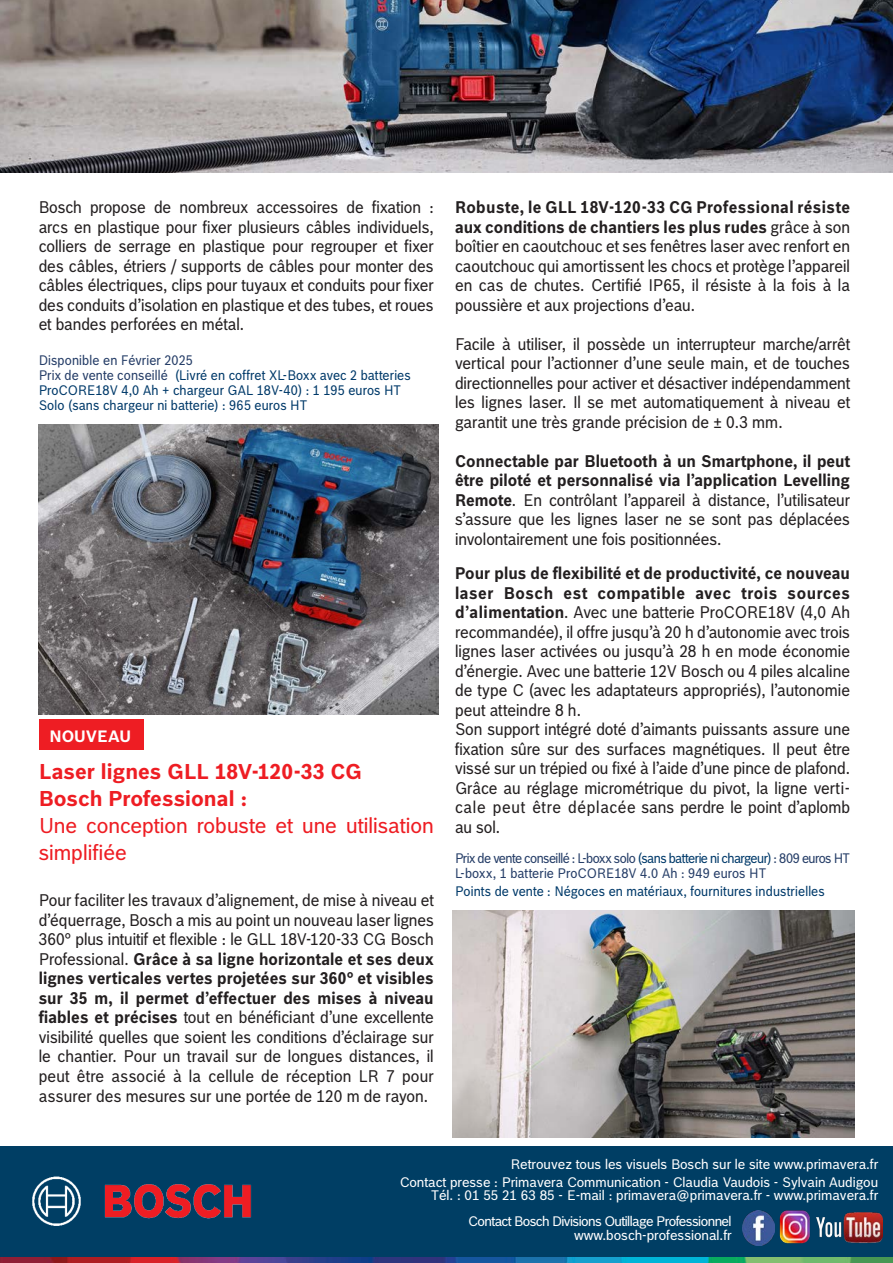
<style>
.page{position:relative;width:893px;height:1263px;background:#fff}
.page>*{position:absolute;margin:0;border:0;box-sizing:border-box;transform-origin:0 0}
.t1{font:21px/27px "Bosch Office Sans";color:#ee1d23}
.t2{font:700 21px "Bosch Office Sans";color:#ee1d23}
.t3{font:16.5px/19.5px "Bosch Office Sans";color:#231f20;text-align:justify;scale:.94 1}
.Störer_Headline{font:700 16.05px "Bosch Office Sans";letter-spacing:.01em;color:#fff}
.t4{font:13.5px "Bosch Office Sans";color:#fff}
.t5{font:13.5px "Bosch Office Sans";letter-spacing:.01em;color:#003a6a;scale:.94 1}
.t6{font:13.5px "Bosch Office Sans";letter-spacing:-.04em;color:#263e68;scale:.94 1}
.t7{font:13.5px "Bosch Office Sans";letter-spacing:-.04em;color:#fff}
.t8{font:13.5px "Bosch Office Sans";letter-spacing:-.01em;color:#263e68;scale:.94 1}
.t9{font:13.5px "Bosch Office Sans";letter-spacing:.01em;color:#263e68;scale:.94 1}
.s1{color:#263e68}
.s2{font-weight:700}
.s3{color:#003a6a}
</style>
<div class="page">
<div style="left:0;top:1146px;width:893px;height:112px;background:#003e64"></div>
<img style="left:0;top:1176px;width:283px;height:82px">
<img style="left:0;top:1258px;width:893px;height:5px">
<img style="left:0;top:0;width:893px;height:172px">
<img style="left:453px;top:910px;width:401px;height:227px">
<img style="left:38px;top:424px;width:400px;height:290px">
<div style="left:39px;top:720px;width:104px;height:30px;background:#ee1d23"></div>
<img style="left:742px;top:1210px;width:33px;height:35px">
<img style="left:816px;top:1212px;width:66px;height:31px">
<img style="left:779px;top:1210px;width:31px;height:34px">
<p class="t3" style="left:39px;top:198px;width:422px">Bosch propose de nombreux accessoires de fixation : arcs en plastique pour fixer plusieurs câbles individuels, colliers de serrage en plastique pour regrouper et fixer des câbles, étriers / supports de câbles pour monter des câbles électriques, clips pour tuyaux et conduits pour fixer des conduits d’isolation en plastique et des tubes, et roues et bandes perforées en métal.</p>
<p class="t9" style="left:39px;top:352px;width:165px">Disponible en Février 2025</p>
<p class="t5" style="left:39px;top:367px;width:397px"><span class="s1">Prix de vente conseillé</span> (Livré en coffret XL-Boxx avec 2 batteries</p>
<p class="t5" style="left:39px;top:382px;width:387px">ProCORE18V 4,0 Ah + chargeur GAL 18V-40) : 1 195 euros HT</p>
<p class="t5" style="left:39px;top:397px;width:287px">Solo (sans chargeur ni batterie) : 965 euros HT</p>
<p class="Störer_Headline" style="left:50px;top:726px;width:83px">NOUVEAU</p>
<p class="t2" style="left:39px;top:758px;width:324px">Laser lignes GLL 18V-120-33 CG</p>
<p class="t2" style="left:39px;top:785px;width:210px">Bosch Professional :</p>
<p class="t1" style="left:39px;top:812px;width:397px">Une conception robuste et une utilisation simplifiée</p>
<p class="t3" style="left:39px;top:891px;width:422px">Pour faciliter les travaux d’alignement, de mise à niveau et d’équerrage, Bosch a mis au point un nouveau laser lignes 360° plus intuitif et flexible : le GLL 18V-120-33 CG Bosch Professional. <span class="s2">Grâce à sa ligne horizontale et ses deux lignes verticales vertes projetées sur 360° et visibles sur 35 m, il permet d’effectuer des mises à niveau fiables et précises</span> tout en bénéficiant d’une excellente visibilité quelles que soient les conditions d’éclairage sur le chantier. Pour un travail sur de longues distances, il peut être associé à la cellule de réception LR 7 pour assurer des mesures sur une portée de 120 m de rayon.</p>
<p class="t3" style="left:455px;top:198px;width:422px"><span class="s2">Robuste, le GLL 18V-120-33 CG Professional résiste aux conditions de chantiers les plus rudes</span> grâce à son boîtier en caoutchouc et ses fenêtres laser avec renfort en caoutchouc qui amortissent les chocs et protège l’appareil en cas de chutes. Certifié IP65, il résiste à la fois à la poussière et aux projections d’eau.</p>
<p class="t3" style="left:455px;top:334px;width:422px">Facile à utiliser, il possède un interrupteur marche/arrêt vertical pour l’actionner d’une seule main, et de touches directionnelles pour activer et désactiver indépendamment les lignes laser. Il se met automatiquement à niveau et garantit une très grande précision de ± 0.3 mm.</p>
<p class="t3" style="left:455px;top:451px;width:422px"><span class="s2">Connectable par Bluetooth à un Smartphone, il peut être piloté et personnalisé via l’application Levelling Remote</span>. En contrôlant l’appareil à distance, l’utilisateur s’assure que les lignes laser ne se sont pas déplacées involontairement une fois positionnées.</p>
<p class="t3" style="left:455px;top:564px;width:422px"><span class="s2">Pour plus de flexibilité et de productivité, ce nouveau laser Bosch est compatible avec trois sources d’alimentation</span>. Avec une batterie ProCORE18V (4,0 Ah recommandée), il offre jusqu’à 20 h d’autonomie avec trois lignes laser activées ou jusqu’à 28 h en mode économie d’énergie. Avec une batterie 12V Bosch ou 4 piles alcaline de type C (avec les adaptateurs appropriés), l’autonomie peut atteindre 8 h.</p>
<p class="t3" style="left:455px;top:720px;width:422px">Son support intégré doté d’aimants puissants assure une fixation sûre sur des surfaces magnétiques. Il peut être vissé sur un trépied ou fixé à l’aide d’une pince de plafond.<br>Grâce au réglage micrométrique du pivot, la ligne verti&shy;cale peut être déplacée sans perdre le point d’aplomb au sol.</p>
<p class="t6" style="left:455px;top:850px;width:422px">Prix de vente conseillé : L-boxx solo <span class="s3">(sans batterie ni chargeur)</span> : 809 euros HT</p>
<p class="t8" style="left:455px;top:865px;width:332px">L-boxx, 1 batterie ProCORE18V 4.0 Ah : 949 euros HT</p>
<p class="t5" style="left:455px;top:883px;width:395px">Points de vente : Négoces en matériaux, fournitures industrielles</p>
<p class="t4" style="left:511px;top:1156px;width:369px">Retrouvez tous les visuels Bosch sur le site www.primavera.fr</p>
<p class="t4" style="left:400px;top:1174px;width:480px">Contact presse : Primavera Communication - Claudia Vaudois - Sylvain Audigou</p>
<p class="t4" style="left:431px;top:1187px;width:449px">Tél. : 01 55 21 63 85 - E-mail : primavera@primavera.fr - www.primavera.fr</p>
<p class="t7" style="left:468px;top:1213px;width:265px">Contact Bosch Divisions Outillage Professionnel</p>
<p class="t4" style="left:574px;top:1227px;width:159px">www.bosch-professional.fr</p>
</div>
